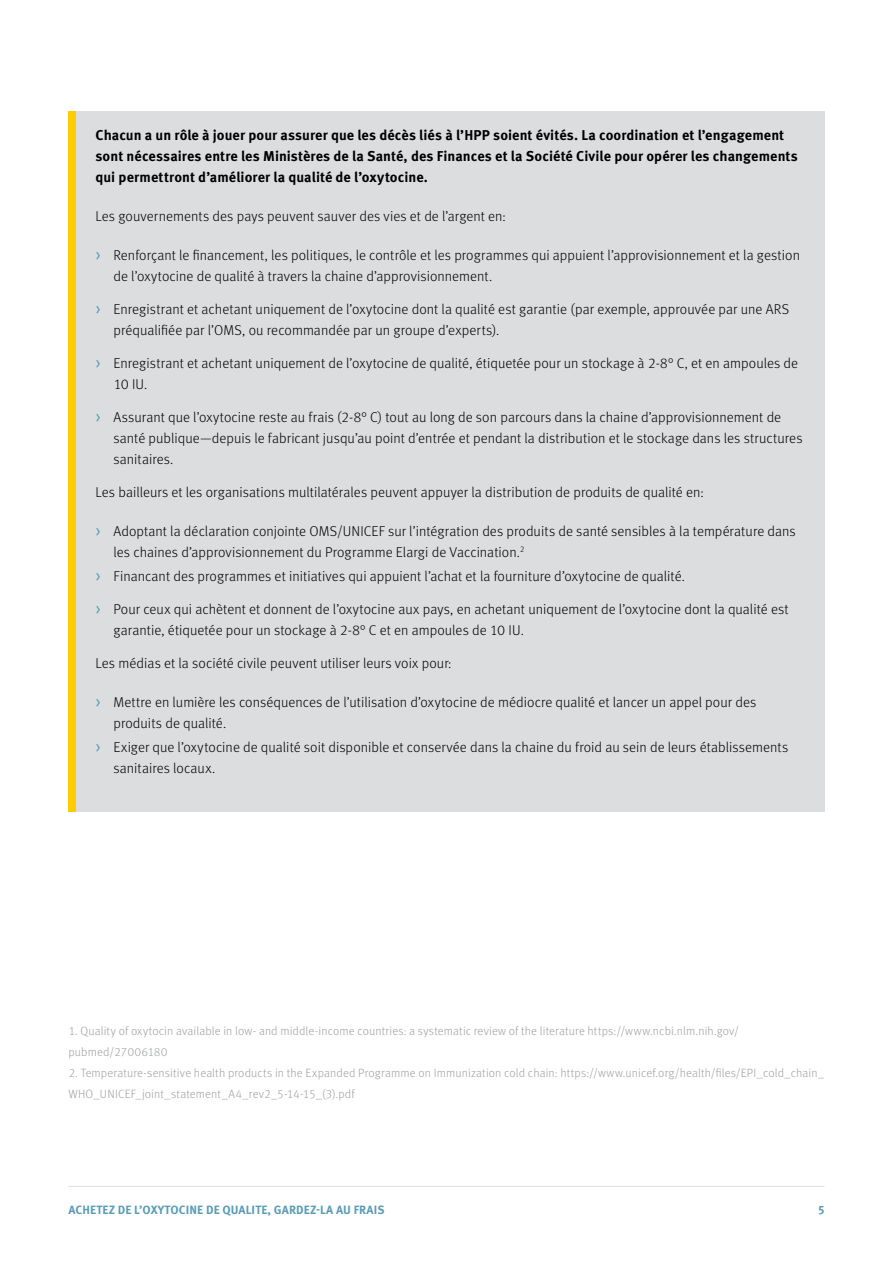
<style>
.page{position:relative;width:893px;height:1263px;background:#fff}
.page>*{position:absolute;margin:0;border:0;box-sizing:border-box;transform-origin:0 0}
.Copytext{font:300 14.25px/21px "Meta OT";letter-spacing:.005em;color:#000001}
.Copytext-2{font:700 14.25px/21px "Meta OT";letter-spacing:.005em;color:#000001}
.Copytext-3{font:300 12px/21px "Meta OT";letter-spacing:.01em;color:#9d9fa2}
.t1{font:700 12px "Meta OT";letter-spacing:.01em;color:#5a9cb6}
.s1{font-family:"Meta OT Norm";font-weight:400;font-size:18px;color:#5a9cb6}
</style>
<div class="page">
<hr style="left:68px;top:1186px;width:756px;height:1px;background:#dcdddf">
<div style="left:68px;top:111px;width:756px;height:701px;background:#dcdddf"></div>
<div style="left:68px;top:111px;width:8px;height:701px;background:#fc0"></div>
<p class="Copytext-2" style="left:95px;top:124px;width:704px">Chacun a un rôle à jouer pour assurer que les décès liés à l’HPP soient évités. La coordination et l’engagement sont nécessaires entre les Ministères de la Santé, des Finances et la Société Civile pour opérer les changements qui permettront d’améliorer la qualité de l’oxytocine.</p>
<p class="Copytext" style="left:95px;top:206px;width:412px">Les gouvernements des pays peuvent sauver des vies et de l’argent en:</p>
<p class="Copytext" style="left:113px;top:245px;width:688px;text-indent:-18px"><span class="s1">›</span> Renforçant le financement, les politiques, le contrôle et les programmes qui appuient l’approvisionnement et la gestion de l’oxytocine de qualité à travers la chaine d’approvisionnement.</p>
<p class="Copytext" style="left:113px;top:299px;width:677px;text-indent:-18px"><span class="s1">›</span> Enregistrant et achetant uniquement de l’oxytocine dont la qualité est garantie (par exemple, approuvée par une ARS préqualifiée par l’OMS, ou recommandée par un groupe d’experts).</p>
<p class="Copytext" style="left:113px;top:353px;width:686px;text-indent:-18px"><span class="s1">›</span> Enregistrant et achetant uniquement de l’oxytocine de qualité, étiquetée pour un stockage à 2-8° C, et en ampoules de<br>10 IU.</p>
<p class="Copytext" style="left:113px;top:407px;width:691px;text-indent:-18px"><span class="s1">›</span> Assurant que l’oxytocine reste au frais (2-8° C) tout au long de son parcours dans la chaine d’approvisionnement de santé publique—depuis le fabricant jusqu’au point d’entrée et pendant la distribution et le stockage dans les structures sanitaires.</p>
<p class="Copytext" style="left:95px;top:482px;width:610px">Les bailleurs et les organisations multilatérales peuvent appuyer la distribution de produits de qualité en:</p>
<p class="Copytext" style="left:113px;top:521px;width:684px;text-indent:-18px"><span class="s1">›</span> Adoptant la déclaration conjointe OMS/UNICEF sur l’intégration des produits de santé sensibles à la température dans les chaines d’approvisionnement du Programme Elargi de Vaccination.<sup>2</sup></p>
<p class="Copytext" style="left:95px;top:566px;width:591px"><span class="s1">›</span> Financant des programmes et initiatives qui appuient l’achat et la fourniture d’oxytocine de qualité.</p>
<p class="Copytext" style="left:113px;top:599px;width:677px;text-indent:-18px"><span class="s1">›</span> Pour ceux qui achètent et donnent de l’oxytocine aux pays, en achetant uniquement de l’oxytocine dont la qualité est garantie, étiquetée pour un stockage à 2-8° C et en ampoules de 10 IU.</p>
<p class="Copytext" style="left:95px;top:653px;width:357px">Les médias et la société civile peuvent utiliser leurs voix pour:</p>
<p class="Copytext" style="left:113px;top:692px;width:644px;text-indent:-18px"><span class="s1">›</span> Mettre en lumière les conséquences de l’utilisation d’oxytocine de médiocre qualité et lancer un appel pour des produits de qualité.</p>
<p class="Copytext" style="left:113px;top:737px;width:676px;text-indent:-18px"><span class="s1">›</span> Exiger que l’oxytocine de qualité soit disponible et conservée dans la chaine du froid au sein de leurs établissements sanitaires locaux.</p>
<p class="Copytext-3" style="left:68px;top:1021px;width:672px">1. Quality of oxytocin available in low- and middle-income countries: a systematic review of the literature https://www.ncbi.nlm.nih.gov/ pubmed/27006180</p>
<p class="Copytext-3" style="left:68px;top:1063px;width:757px">2. Temperature-sensitive health products in the Expanded Programme on Immunization cold chain: https://www.unicef.org/health/files/EPI_cold_chain_<br>WHO_UNICEF_joint_statement_A4_rev2_5-14-15_(3).pdf</p>
<p class="t1" style="left:69px;top:1202px;width:317px">ACHETEZ DE L’OXYTOCINE DE QUALITE, GARDEZ-LA AU FRAIS</p>
<p class="t1" style="left:818px;top:1202px;width:7px">5</p>
</div>
